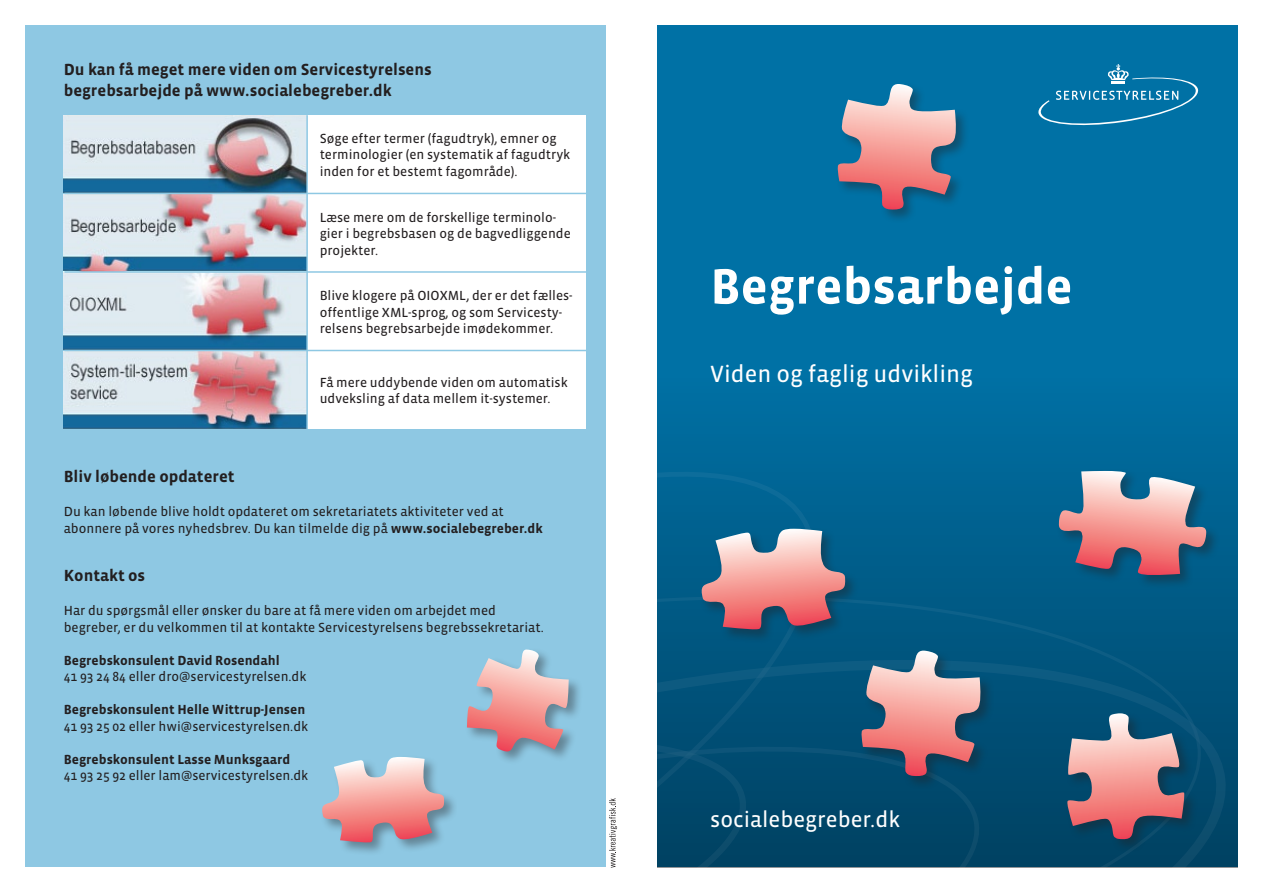
<style>
.page{position:relative;width:1263px;height:893px;background:#fff}
.page>*{position:absolute;margin:0;border:0;box-sizing:border-box;transform-origin:0 0}
.t1{font:700 51px "Vista Sans";color:#fff}
.t2{font:24px "Vista Sans Reg";color:#fff}
.t3{font:22.5px "Vista Sans Reg";color:#fff}
.t4{font:700 16.5px/21px "Vista Sans";color:#231f20}
.t5{font:13.5px/16.5px "Vista Sans Reg";color:#231f20}
.t6{font:700 13.5px "Vista Sans";color:#231f20}
.s1{font-family:"Vista Sans";font-weight:700}
</style>
<div class="page">
<div style="left:657px;top:26px;width:580px;height:841px;background:#0071a5"></div>
<div style="left:657px;top:377px;width:580px;height:490px;background:linear-gradient(to bottom,#0070a4,#004162)"></div>
<div style="left:26px;top:26px;width:580px;height:841px;background:#8ec8e3"></div>
<svg style="left:1038px;top:64px;width:161px;height:62px"></svg>
<svg style="left:1201px;top:660px;width:25px;height:207px;background:#024c71"></svg>
<svg style="left:816px;top:596px;width:385px;height:271px;background:#005179"></svg>
<svg style="left:657px;top:472px;width:159px;height:179px"></svg>
<div style="left:1056px;top:469px;width:163px;height:120px;background:#231f20;opacity:.4"></div>
<svg style="left:1059px;top:471px;width:147px;height:105px;background:#998795"></svg>
<div style="left:1065px;top:711px;width:133px;height:142px;background:#231f20;opacity:.4"></div>
<svg style="left:1066px;top:713px;width:119px;height:127px;background:#8d7885"></svg>
<div style="left:465px;top:647px;width:117px;height:117px;background:#231f20;opacity:.4"></div>
<svg style="left:467px;top:649px;width:102px;height:105px"></svg>
<div style="left:859px;top:648px;width:135px;height:141px;background:#231f20;opacity:.4"></div>
<svg style="left:657px;top:651px;width:324px;height:216px;background:#205675"></svg>
<div style="left:835px;top:82px;width:135px;height:141px;background:#231f20;opacity:.4"></div>
<svg style="left:837px;top:84px;width:120px;height:126px"></svg>
<div style="left:699px;top:526px;width:160px;height:118px;background:#231f20;opacity:.4"></div>
<svg style="left:699px;top:529px;width:146px;height:101px;background:#9f8692"></svg>
<div style="left:320px;top:755px;width:137px;height:101px;background:#231f20;opacity:.4"></div>
<svg style="left:320px;top:757px;width:124px;height:86px"></svg>
<div style="left:307px;top:116px;width:279px;height:77px;background:#fff"></div>
<img style="left:64px;top:116px;width:242px;height:77px">
<div style="left:307px;top:194px;width:279px;height:77px;background:#fff"></div>
<img style="left:64px;top:194px;width:242px;height:77px">
<div style="left:307px;top:273px;width:279px;height:77px;background:#fff"></div>
<img style="left:64px;top:273px;width:242px;height:77px">
<div style="left:307px;top:351px;width:279px;height:77px;background:#fff"></div>
<svg style="left:64px;top:351px;width:242px;height:77px;background:#b6b2bf"></svg>
<hr style="left:306px;top:115px;width:2px;height:317px;background:#8ec8e3">
<svg style="left:609px;top:798px;width:8px;height:70px"></svg>
<p class="t4" style="left:64px;top:60px;width:369px">Du kan få meget mere viden om Servicestyrelsens begrebsarbejde på www.socialebegreber.dk</p>
<p class="t5" style="left:320px;top:130px;width:252px">Søge efter termer (fagudtryk), emner og terminologier (en systematik af fagudtryk inden for et bestemt fagområde).</p>
<p class="t5" style="left:320px;top:209px;width:253px">Læse mere om de forskellige terminolo&shy;gier i begrebsbasen og de bagvedliggende projekter.</p>
<p class="t5" style="left:320px;top:288px;width:254px">Blive klogere på OIOXML, der er det fælles&shy;offentlige XML-sprog, og som Servicesty&shy;relsens begrebsarbejde imødekommer.</p>
<p class="t5" style="left:320px;top:374px;width:250px">Få mere uddybende viden om automatisk udveksling af data mellem it-systemer.</p>
<p class="t4" style="left:64px;top:466px;width:172px">Bliv løbende opdateret</p>
<p class="t5" style="left:64px;top:504px;width:480px">Du kan løbende blive holdt opdateret om sekretariatets aktiviteter ved at abonnere på vores nyhedsbrev. Du kan tilmelde dig på <span class="s1">www.socialebegreber.dk</span></p>
<p class="t4" style="left:64px;top:565px;width:83px">Kontakt os</p>
<p class="t5" style="left:64px;top:603px;width:482px">Har du spørgsmål eller ønsker du bare at få mere viden om arbejdet med begreber, er du velkommen til at kontakte Servicestyrelsens begrebssekretariat.</p>
<p class="t6" style="left:64px;top:653px;width:217px">Begrebskonsulent David Rosendahl</p>
<p class="t5" style="left:64px;top:668px;width:244px">41 93 24 84 eller dro@servicestyrelsen.dk</p>
<p class="t6" style="left:64px;top:703px;width:243px">Begrebskonsulent Helle Wittrup-Jensen</p>
<p class="t5" style="left:64px;top:718px;width:246px">41 93 25 02 eller hwi@servicestyrelsen.dk</p>
<p class="t6" style="left:64px;top:752px;width:228px">Begrebskonsulent Lasse Munksgaard</p>
<p class="t5" style="left:64px;top:767px;width:246px">41 93 25 92 eller lam@servicestyrelsen.dk</p>
<h1 class="t1" style="left:710px;top:260px;width:364px">Begrebsarbejde</h1>
<h2 class="t2" style="left:710px;top:361px;width:264px">Viden og faglig udvikling</h2>
<h3 class="t3" style="left:710px;top:808px;width:191px">socialebegreber.dk</h3>
</div>
